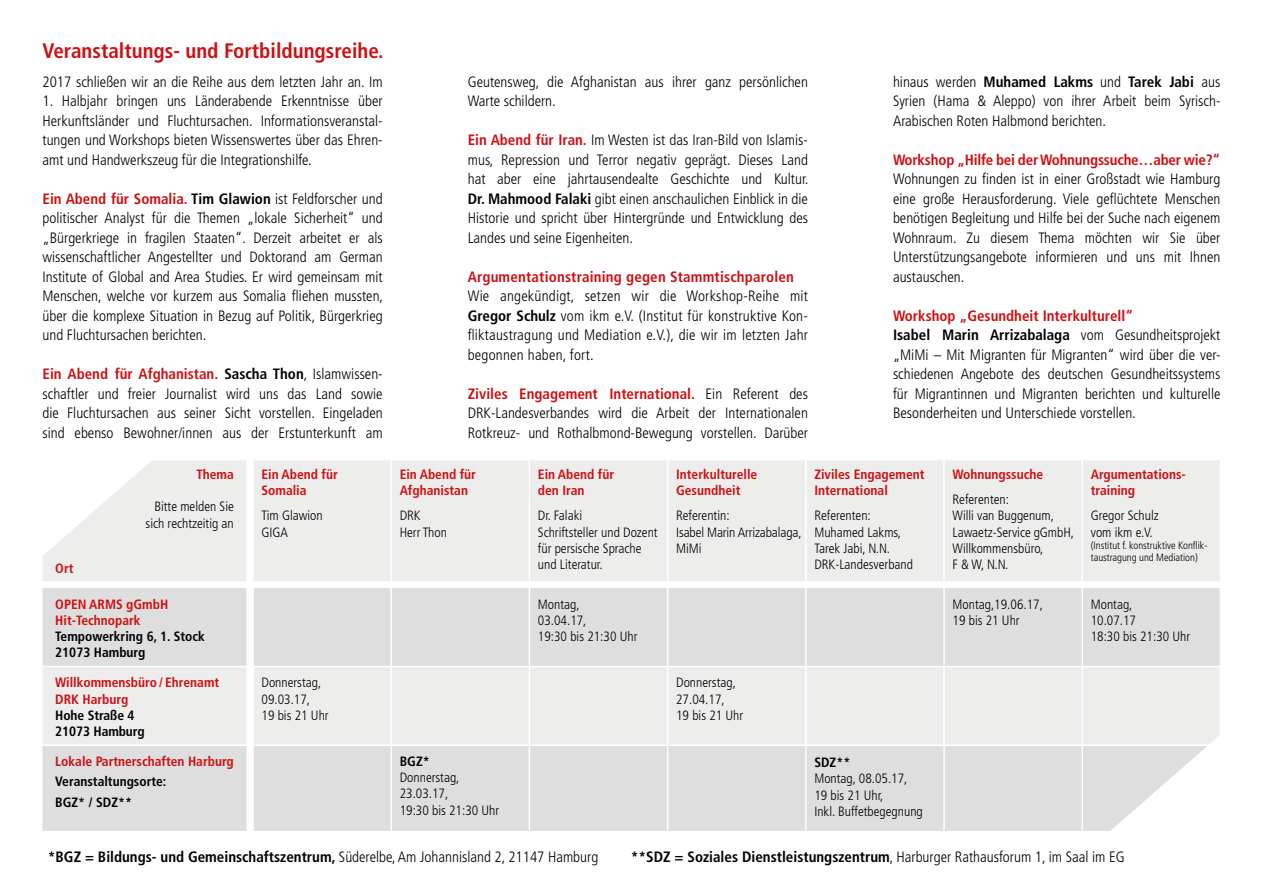
<style>
.page{position:relative;width:1263px;height:893px;background:#fff}
.page>*{position:absolute;margin:0;border:0;box-sizing:border-box;transform-origin:0 0}
.t1{font:700 condensed 21px "Frutiger";color:#cd1013}
.t2{font:300 condensed 15px/19.5px "Frutiger";color:#000;text-align:justify}
.t3{font:700 condensed 15px "Frutiger";color:#000}
.t4{font:700 condensed 15px "Frutiger";letter-spacing:.01em;color:#cd1013}
.t5{font:700 condensed 15px "Frutiger";letter-spacing:-.01em;color:#cd1013}
.t6{font:300 condensed 13.5px/16.2px "Frutiger";color:#000}
.t7{font:700 condensed 13.5px/16.2px "Frutiger";color:#cd1013}
.t8{font:700 condensed 13.5px/16.2px "Frutiger";color:#000}
.t9{font:300 condensed 10.5px/12px "Frutiger";color:#000}
.s1{font-weight:700;color:#cd1013}
.s2{font-weight:700}
.s3{font-weight:300}
</style>
<div class="page">
<svg style="left:42px;top:460px;width:1178px;height:371px;background:#e7e7e7"></svg>
<h1 class="t1" style="left:43px;top:39px;width:343px">Veranstaltungs- und Fortbildungsreihe.</h1>
<p class="t2" style="left:43px;top:72px;width:342px">2017 schließen wir an die Reihe aus dem letzten Jahr an. Im</p>
<p class="t2" style="left:43px;top:92px;width:342px">1. Halbjahr bringen uns Länderabende Erkenntnisse über Herkunftsländer und Fluchtursachen. Informationsveranstal&shy;tungen und Workshops bieten Wissenswertes über das Ehren&shy;amt und Handwerkszeug für die Integrationshilfe.</p>
<p class="t2" style="left:43px;top:189px;width:342px"><span class="s1">Ein Abend für Somalia.</span> <span class="s2">Tim Glawion</span> ist Feldforscher und politischer Analyst für die Themen „lokale Sicherheit“ und „Bürgerkriege in fragilen Staaten“. Derzeit arbeitet er als wissenschaftlicher Angestellter und Doktorand am German Institute of Global and Area Studies. Er wird gemeinsam mit Menschen, welche vor kurzem aus Somalia fliehen mussten, über die komplexe Situation in Bezug auf Politik, Bürgerkrieg und Fluchtursachen berichten.</p>
<p class="t2" style="left:43px;top:365px;width:342px"><span class="s1">Ein Abend für Afghanistan.</span> <span class="s2">Sascha Thon</span>, Islamwissen&shy;schaftler und freier Journalist wird uns das Land sowie die Fluchtursachen aus seiner Sicht vorstellen. Eingeladen sind ebenso Bewohner/innen aus der Erstunterkunft am</p>
<p class="t7" style="left:196px;top:466px;width:39px">Thema</p>
<p class="t6" style="left:146px;top:499px;width:90px;text-align:right">Bitte melden Sie sich rechtzeitig an</p>
<p class="t7" style="left:55px;top:560px;width:20px">Ort</p>
<p class="t7" style="left:55px;top:596px;width:115px">OPEN ARMS gGmbH<br>Hit-Technopark</p>
<p class="t8" style="left:55px;top:628px;width:151px">Tempowerkring 6, 1. Stock<br>21073 Hamburg</p>
<p class="t7" style="left:261px;top:466px;width:78px">Ein Abend für<br>Somalia</p>
<p class="t6" style="left:261px;top:508px;width:63px">Tim Glawion<br>GIGA</p>
<p class="t2" style="left:468px;top:72px;width:342px">Geutensweg, die Afghanistan aus ihrer ganz persönlichen<br>Warte schildern.</p>
<p class="t2" style="left:468px;top:131px;width:342px"><span class="s1">Ein Abend für Iran.</span> Im Westen ist das Iran-Bild von Islamis&shy;mus, Repression und Terror negativ geprägt. Dieses Land hat aber eine jahrtausendealte Geschichte und Kultur.<br><span class="s2">Dr. Mahmood Falaki</span> gibt einen anschaulichen Einblick in die Historie und spricht über Hintergründe und Entwicklung des Landes und seine Eigenheiten.</p>
<p class="t4" style="left:468px;top:268px;width:328px">Argumentationstraining gegen Stammtischparolen</p>
<p class="t2" style="left:468px;top:287px;width:342px">Wie angekündigt, setzen wir die Workshop-Reihe mit <span class="s2">Gregor Schulz</span> vom ikm e.V. (Institut für konstruktive Kon&shy;fliktaustragung und Mediation e.V.), die wir im letzten Jahr begonnen haben, fort.</p>
<p class="t2" style="left:468px;top:384px;width:342px"><span class="s1">Ziviles Engagement International.</span> Ein Referent des DRK-Landesverbandes wird die Arbeit der Internationalen Rotkreuz- und Rothalbmond-Bewegung vorstellen. Darüber</p>
<p class="t2" style="left:893px;top:72px;width:329px">hinaus werden <span class="s2">Muhamed Lakms</span> und <span class="s2">Tarek Jabi</span> aus Syrien (Hama &amp; Aleppo) von ihrer Arbeit beim Syrisch-Arabischen Roten Halbmond berichten.</p>
<p class="t5" style="left:893px;top:151px;width:329px">Workshop „Hilfe bei der Wohnungssuche…aber wie?“</p>
<p class="t2" style="left:893px;top:170px;width:329px">Wohnungen zu finden ist in einer Großstadt wie Hamburg eine große Herausforderung. Viele geflüchtete Menschen benötigen Begleitung und Hilfe bei der Suche nach eigenem Wohnraum. Zu diesem Thema möchten wir Sie über Unterstützungsangebote informieren und uns mit Ihnen austauschen.</p>
<p class="t2" style="left:893px;top:306px;width:329px;text-align:left"><span class="s1">Workshop „Gesundheit Interkulturell“<br></span><span class="s2">Isabel Marin Arrizabalaga</span> vom Gesundheitsprojekt „MiMi – Mit Migranten für Migranten“ wird über die ver&shy;schiedenen Angebote des deutschen Gesundheitssystems für Migrantinnen und Migranten berichten und kulturelle Besonderheiten und Unterschiede vorstellen.</p>
<p class="t7" style="left:400px;top:466px;width:78px">Ein Abend für<br>Afghanistan</p>
<p class="t6" style="left:400px;top:508px;width:49px">DRK<br>Herr Thon</p>
<p class="t7" style="left:538px;top:466px;width:78px">Ein Abend für den Iran</p>
<p class="t6" style="left:538px;top:508px;width:121px">Dr. Falaki<br>Schriftsteller und Dozent für persische Sprache und Literatur.</p>
<p class="t7" style="left:676px;top:466px;width:83px">Interkulturelle<br>Gesundheit</p>
<p class="t6" style="left:676px;top:508px;width:127px">Referentin:<br>Isabel Marin Arrizabalaga,<br>MiMi</p>
<p class="t7" style="left:814px;top:466px;width:112px">Ziviles Engagement<br>International</p>
<p class="t6" style="left:814px;top:508px;width:100px">Referenten:<br>Muhamed Lakms,<br>Tarek Jabi, N.N.<br>DRK-Landesverband</p>
<p class="t7" style="left:952px;top:466px;width:92px">Wohnungssuche</p>
<p class="t6" style="left:952px;top:492px;width:123px">Referenten:<br>Willi van Buggenum,<br>Lawaetz-Service gGmbH,<br>Willkommensbüro,<br>F &amp; W, N.N.</p>
<p class="t7" style="left:1091px;top:466px;width:97px">Argumentations&shy;training</p>
<p class="t6" style="left:1091px;top:508px;width:70px">Gregor Schulz vom ikm e.V.</p>
<p class="t9" style="left:1091px;top:539px;width:118px">(Institut f. konstruktive Konflik&shy;taustragung und Mediation)</p>
<p class="t6" style="left:538px;top:596px;width:101px">Montag,<br>03.04.17,<br>19:30 bis 21:30 Uhr</p>
<p class="t6" style="left:952px;top:596px;width:92px">Montag,19.06.17,<br>19 bis 21 Uhr</p>
<p class="t6" style="left:1091px;top:596px;width:101px">Montag,<br>10.07.17<br>18:30 bis 21:30 Uhr</p>
<p class="t7" style="left:55px;top:674px;width:165px">Willkommensbüro / Ehrenamt<br>DRK Harburg</p>
<p class="t8" style="left:55px;top:707px;width:91px">Hohe Straße 4<br>21073 Hamburg</p>
<p class="t7" style="left:55px;top:753px;width:180px">Lokale Partnerschaften Harburg</p>
<p class="t8" style="left:55px;top:772px;width:113px;line-height:20.4px">Veranstaltungsorte:<br>BGZ* / SDZ**</p>
<p class="t6" style="left:262px;top:675px;width:69px">Donnerstag,<br>09.03.17,<br>19 bis 21 Uhr</p>
<p class="t6" style="left:676px;top:675px;width:69px">Donnerstag,<br>27.04.17,<br>19 bis 21 Uhr</p>
<p class="t8" style="left:400px;top:753px;width:32px">BGZ*</p>
<p class="t6" style="left:400px;top:770px;width:101px">Donnerstag,<br>23.03.17,<br>19:30 bis 21:30 Uhr</p>
<p class="t8" style="left:814px;top:754px;width:38px">SDZ**</p>
<p class="t6" style="left:814px;top:771px;width:110px">Montag, 08.05.17,<br>19 bis 21 Uhr,<br>Inkl. Buffetbegegnung</p>
<p class="t3" style="left:48px;top:848px;width:552px">*BGZ = Bildungs- und Gemeinschaftszentrum, <span class="s3">Süderelbe, Am Johannisland 2, 21147 Hamburg</span></p>
<p class="t3" style="left:631px;top:848px;width:495px">**SDZ = Soziales Dienstleistungszentrum<span class="s3">, Harburger Rathausforum 1, im Saal im EG</span></p>
</div>
